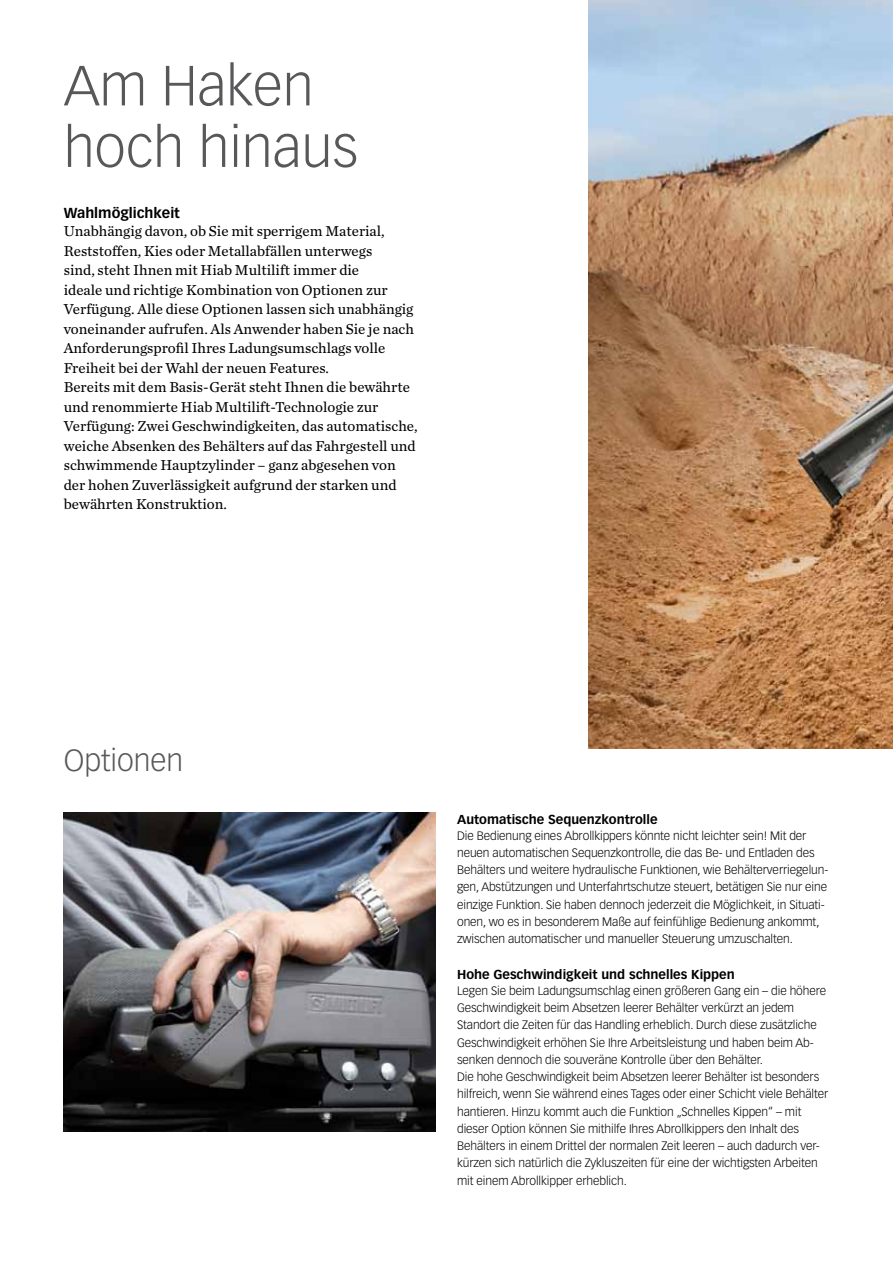
<style>
.page{position:relative;width:893px;height:1263px;background:#fff}
.page>*{position:absolute;margin:0;border:0;box-sizing:border-box;transform-origin:0 0}
.t1{font:300 55.5px/61.5px "Vectora LH";color:#58585a}
.t2{font:300 30px "Vectora LH";color:#58585a}
.t3{font:15px/19.5px "Chronicle Text G2";color:#000}
.t4{font:700 14.25px "Vectora LH";color:#000}
.t5{font:700 12.75px "Vectora LH";color:#000}
.t6{font:300 12px/17.2px "Vectora LH";letter-spacing:-.01em;color:#000}
</style>
<div class="page">
<img style="left:588px;top:0;width:305px;height:748px">
<img style="left:64px;top:812px;width:372px;height:319px">
<h1 class="t1" style="left:64px;top:56px;width:296px">Am Haken hoch hinaus</h1>
<p class="t4" style="left:64px;top:204px;width:118px">Wahlmöglichkeit</p>
<p class="t3" style="left:64px;top:221px;width:355px">Unabhängig davon, ob Sie mit sperrigem Material, Reststoffen, Kies oder Metallabfällen unterwegs<br>sind, steht Ihnen mit Hiab Multilift immer die<br>ideale und richtige Kombination von Optionen zur Verfügung. Alle diese Optionen lassen sich unabhängig voneinander aufrufen. Als Anwender haben Sie je nach Anforderungsprofil Ihres Ladungsumschlags volle Freiheit bei der Wahl der neuen Features.<br>Bereits mit dem Basis-Gerät steht Ihnen die bewährte und renommierte Hiab Multilift-Technologie zur Verfügung: Zwei Geschwindigkeiten, das automatische, weiche Absenken des Behälters auf das Fahrgestell und schwimmende Hauptzylinder – ganz abgesehen von der hohen Zuverlässigkeit aufgrund der starken und bewährten Konstruktion.</p>
<h2 class="t2" style="left:64px;top:743px;width:121px">Optionen</h2>
<p class="t5" style="left:457px;top:811px;width:202px">Automatische Sequenzkontrolle</p>
<p class="t6" style="left:457px;top:827px;width:373px">Die Bedienung eines Abrollkippers könnte nicht leichter sein! Mit der neuen automatischen Sequenzkontrolle, die das Be- und Entladen des Behälters und weitere hydraulische Funktionen, wie Behälterverriegelun&shy;gen, Abstützungen und Unterfahrtschutze steuert, betätigen Sie nur eine einzige Funktion. Sie haben dennoch jederzeit die Möglichkeit, in Situati&shy;onen, wo es in besonderem Maße auf feinfühlige Bedienung ankommt, zwischen automatischer und manueller Steuerung umzuschalten.</p>
<p class="t5" style="left:457px;top:967px;width:279px">Hohe Geschwindigkeit und schnelles Kippen</p>
<p class="t6" style="left:457px;top:982px;width:373px">Legen Sie beim Ladungsumschlag einen größeren Gang ein – die höhere Geschwindigkeit beim Absetzen leerer Behälter verkürzt an jedem Standort die Zeiten für das Handling erheblich. Durch diese zusätzliche Geschwindigkeit erhöhen Sie Ihre Arbeitsleistung und haben beim Ab&shy;senken dennoch die souveräne Kontrolle über den Behälter.<br>Die hohe Geschwindigkeit beim Absetzen leerer Behälter ist besonders hilfreich, wenn Sie während eines Tages oder einer Schicht viele Behälter hantieren. Hinzu kommt auch die Funktion „Schnelles Kippen“ – mit dieser Option können Sie mithilfe Ihres Abrollkippers den Inhalt des Behälters in einem Drittel der normalen Zeit leeren – auch dadurch ver&shy;kürzen sich natürlich die Zykluszeiten für eine der wichtigsten Arbeiten mit einem Abrollkipper erheblich.</p>
</div>
